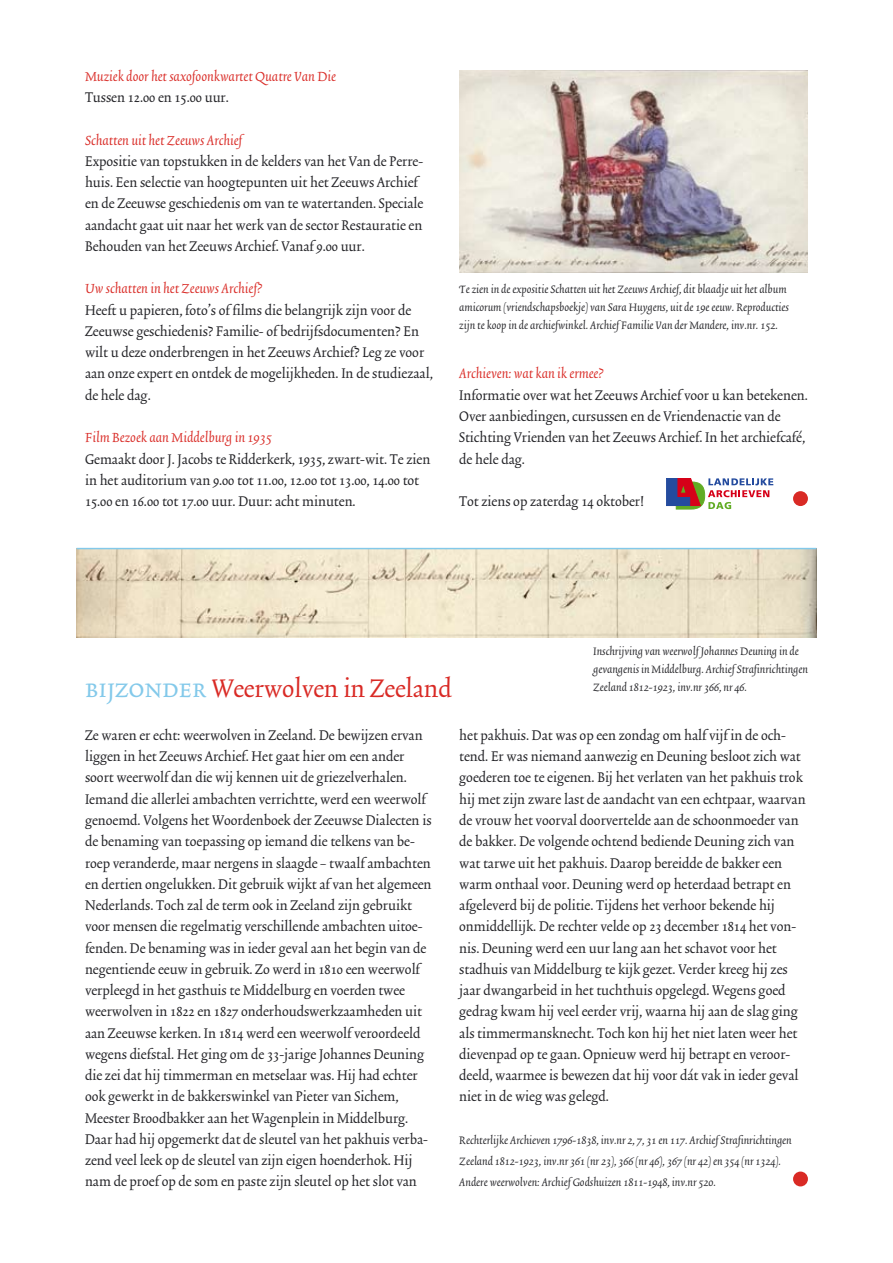
<style>
.page{position:relative;width:893px;height:1263px;background:#fff}
.page>*{position:absolute;margin:0;border:0;box-sizing:border-box;transform-origin:0 0}
.t1{font:30px "Trinite No 2 Rom Con";color:#d92a25}
.t2{font:16.5px/21.3px "Trinite No 2 Rom Con";color:#222226}
.t3{font:italic 16.5px "Trinite No 2";color:#d92a25}
.t4{font:italic 13.5px/18px "Trinite No 2";color:#222226}
.s1{font-family:"Trinite No 2 Rom Con Exp";color:#83c9ea}
</style>
<div class="page">
<div style="left:793px;top:491px;width:15px;height:15px;background:#d92a25;border-radius:50%"></div>
<svg style="left:666px;top:478px;width:107px;height:31px"></svg>
<img style="left:459px;top:70px;width:349px;height:202px">
<img style="left:77px;top:549px;width:739px;height:89px">
<hr style="left:77px;top:548px;width:739px;height:1px;background:#83c9ea">
<div style="left:793px;top:1171px;width:15px;height:15px;background:#d92a25;border-radius:50%"></div>
<p class="t3" style="left:85px;top:69px;width:253px">Muziek door het saxofoonkwartet Quatre Van Die</p>
<p class="t2" style="left:85px;top:88px;width:145px">Tussen 12.00 en 15.00 uur.</p>
<p class="t3" style="left:85px;top:132px;width:159px">Schatten uit het Zeeuws Archief</p>
<p class="t2" style="left:85px;top:151px;width:340px">Expositie van topstukken in de kelders van het Van de Perre&shy;huis. Een selectie van hoogtepunten uit het Zeeuws Archief en de Zeeuwse geschiedenis om van te watertanden. Speciale aandacht gaat uit naar het werk van de sector Restauratie en Behouden van het Zeeuws Archief. Vanaf 9.00 uur.</p>
<p class="t3" style="left:85px;top:281px;width:179px">Uw schatten in het Zeeuws Archief?</p>
<p class="t2" style="left:85px;top:300px;width:349px">Heeft u papieren, foto’s of films die belangrijk zijn voor de Zeeuwse geschiedenis? Familie- of bedrijfsdocumenten? En wilt u deze onderbrengen in het Zeeuws Archief? Leg ze voor aan onze expert en ontdek de mogelijkheden. In de studiezaal, de hele dag.</p>
<p class="t3" style="left:85px;top:430px;width:188px">Film Bezoek aan Middelburg in 1935</p>
<p class="t2" style="left:85px;top:449px;width:347px">Gemaakt door J. Jacobs te Ridderkerk, 1935, zwart-wit. Te zien in het auditorium van 9.00 tot 11.00, 12.00 tot 13.00, 14.00 tot<br>15.00 en 16.00 tot 17.00 uur. Duur: acht minuten.</p>
<p class="t4" style="left:459px;top:281px;width:331px">Te zien in de expositie Schatten uit het Zeeuws Archief, dit blaadje uit het album amicorum (vriendschapsboekje) van Sara Huygens, uit de 19e eeuw. Reproducties zijn te koop in de archiefwinkel. Archief Familie Van der Mandere, inv.nr. 152.</p>
<p class="t3" style="left:459px;top:366px;width:146px">Archieven: wat kan ik ermee?</p>
<p class="t2" style="left:459px;top:385px;width:350px">Informatie over wat het Zeeuws Archief voor u kan betekenen.<br>Over aanbiedingen, cursussen en de Vriendenactie van de Stichting Vrienden van het Zeeuws Archief. In het archiefcafé, de hele dag.</p>
<p class="t2" style="left:459px;top:492px;width:186px">Tot ziens op zaterdag 14 oktober!</p>
<p class="t4" style="left:593px;top:643px;width:216px">Inschrijving van weerwolf Johannes Deuning in de gevangenis in Middelburg. Archief Strafinrichtingen<br>Zeeland 1812-1923, inv.nr 366, nr 46.</p>
<h1 class="t1" style="left:85px;top:675px;width:368px"><span class="s1">bijzonder</span> Weerwolven in Zeeland</h1>
<p class="t2" style="left:85px;top:725px;width:348px">Ze waren er echt: weerwolven in Zeeland. De bewijzen ervan liggen in het Zeeuws Archief. Het gaat hier om een ander soort weerwolf dan die wij kennen uit de griezelverhalen.<br>Iemand die allerlei ambachten verrichtte, werd een weerwolf genoemd. Volgens het Woordenboek der Zeeuwse Dialecten is de benaming van toepassing op iemand die telkens van be&shy;roep veranderde, maar nergens in slaagde – twaalf ambachten en dertien ongelukken. Dit gebruik wijkt af van het algemeen Nederlands. Toch zal de term ook in Zeeland zijn gebruikt voor mensen die regelmatig verschillende ambachten uitoe&shy;fenden. De benaming was in ieder geval aan het begin van de negentiende eeuw in gebruik. Zo werd in 1810 een weerwolf verpleegd in het gasthuis te Middelburg en voerden twee weerwolven in 1822 en 1827 onderhoudswerkzaamheden uit aan Zeeuwse kerken. In 1814 werd een weerwolf veroordeeld wegens diefstal. Het ging om de 33-jarige Johannes Deuning die zei dat hij timmerman en metselaar was. Hij had echter ook gewerkt in de bakkerswinkel van Pieter van Sichem, Meester Broodbakker aan het Wagenplein in Middelburg.<br>Daar had hij opgemerkt dat de sleutel van het pakhuis verba&shy;zend veel leek op de sleutel van zijn eigen hoenderhok. Hij nam de proef op de som en paste zijn sleutel op het slot van</p>
<p class="t2" style="left:459px;top:725px;width:348px">het pakhuis. Dat was op een zondag om half vijf in de och&shy;tend. Er was niemand aanwezig en Deuning besloot zich wat goederen toe te eigenen. Bij het verlaten van het pakhuis trok hij met zijn zware last de aandacht van een echtpaar, waarvan de vrouw het voorval doorvertelde aan de schoonmoeder van de bakker. De volgende ochtend bediende Deuning zich van wat tarwe uit het pakhuis. Daarop bereidde de bakker een warm onthaal voor. Deuning werd op heterdaad betrapt en afgeleverd bij de politie. Tijdens het verhoor bekende hij onmiddellijk. De rechter velde op 23 december 1814 het von&shy;nis. Deuning werd een uur lang aan het schavot voor het stadhuis van Middelburg te kijk gezet. Verder kreeg hij zes jaar dwangarbeid in het tuchthuis opgelegd. Wegens goed gedrag kwam hij veel eerder vrij, waarna hij aan de slag ging als timmermansknecht. Toch kon hij het niet laten weer het dievenpad op te gaan. Opnieuw werd hij betrapt en veroor&shy;deeld, waarmee is bewezen dat hij voor dát vak in ieder geval niet in de wieg was gelegd.</p>
<p class="t4" style="left:459px;top:1130px;width:334px;line-height:21.3px">Rechterlijke Archieven 1796-1838, inv.nr 2, 7, 31 en 117. Archief Strafinrichtingen<br>Zeeland 1812-1923, inv.nr 361 (nr 23), 366 (nr 46), 367 (nr 42) en 354 (nr 1324).<br>Andere weerwolven: Archief Godshuizen 1811-1948, inv.nr 520.</p>
</div>
